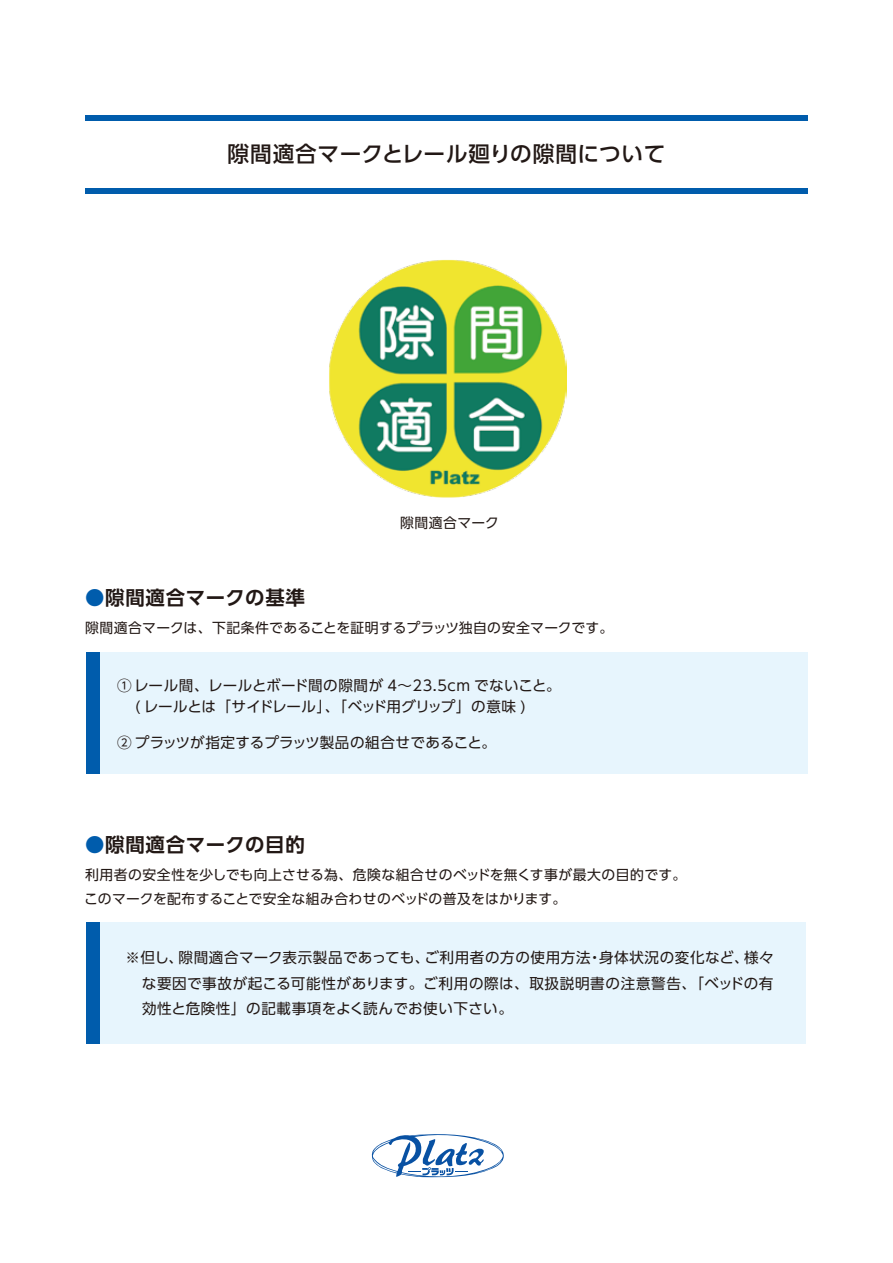
<style>
.page{position:relative;width:893px;height:1263px;background:#fff}
.page>*{position:absolute;margin:0;border:0;box-sizing:border-box;transform-origin:0 0}
.t1{font:500 21.6px "UD Shin Go Pro";letter-spacing:.03em;color:#221815}
.t2{font:700 19.35px "UD Shin Go Pro De";letter-spacing:.04em;color:#221815}
.t3{font:14.55px/25.5px "UD Shin Go Pro";letter-spacing:.025em;color:#221815;text-align:justify}
.t4{font:14.55px/21px "UD Shin Go Pro";letter-spacing:.005em;color:#221815}
.t5{font:13.8px/24px "UD Shin Go Pro";letter-spacing:.025em;color:#221815}
.s1{color:#005cac}
</style>
<div class="page">
<div style="left:87px;top:652px;width:721px;height:122px;background:#e7f5fd"></div>
<div style="left:87px;top:922px;width:719px;height:121px;background:#e7f5fd"></div>
<div style="left:87px;top:652px;width:13px;height:122px;background:#005cac"></div>
<div style="left:87px;top:922px;width:13px;height:121px;background:#005cac"></div>
<div style="left:85px;top:188px;width:723px;height:5px;background:#005cac"></div>
<div style="left:85px;top:115px;width:723px;height:5px;background:#005cac"></div>
<img style="left:329px;top:259px;width:237px;height:238px">
<svg style="left:371px;top:1134px;width:133px;height:44px"></svg>
<h1 class="t1" style="left:228px;top:136px;width:439px">隙間適合マークとレール廻りの隙間について</h1>
<h2 class="t2" style="left:85px;top:582px;width:221px"><span class="s1">●</span>隙間適合マークの基準</h2>
<p class="t5" style="left:400px;top:510px;width:100px">隙間適合マーク</p>
<p class="t5" style="left:85px;top:616px;width:530px">隙間適合マークは、下記条件であることを証明するプラッツ独自の安全マークです。</p>
<p class="t4" style="left:135px;top:675px;width:427px;text-indent:-18px">①レール間、レールとボード間の隙間が 4～23.5cm でないこと。( レールとは「サイドレール」、「ベッド用グリップ」の意味 )</p>
<p class="t3" style="left:117px;top:730px;width:381px">② プラッツが指定するプラッツ製品の組合せであること。</p>
<h2 class="t2" style="left:85px;top:829px;width:221px"><span class="s1">●</span>隙間適合マークの目的</h2>
<p class="t5" style="left:84px;top:862px;width:603px">利用者の安全性を少しでも向上させる為、危険な組合せのベッドを無くす事が最大の目的です。このマークを配布することで安全な組み合わせのベッドの普及をはかります。</p>
<p class="t3" style="left:142px;top:944px;width:633px;text-indent:-16px">※但し、隙間適合マーク表示製品であっても、ご利用者の方の使用方法・身体状況の変化など、様々な要因で事故が起こる可能性があります。ご利用の際は、取扱説明書の注意警告、「ベッドの有効性と危険性」の記載事項をよく読んでお使い下さい。</p>
</div>
